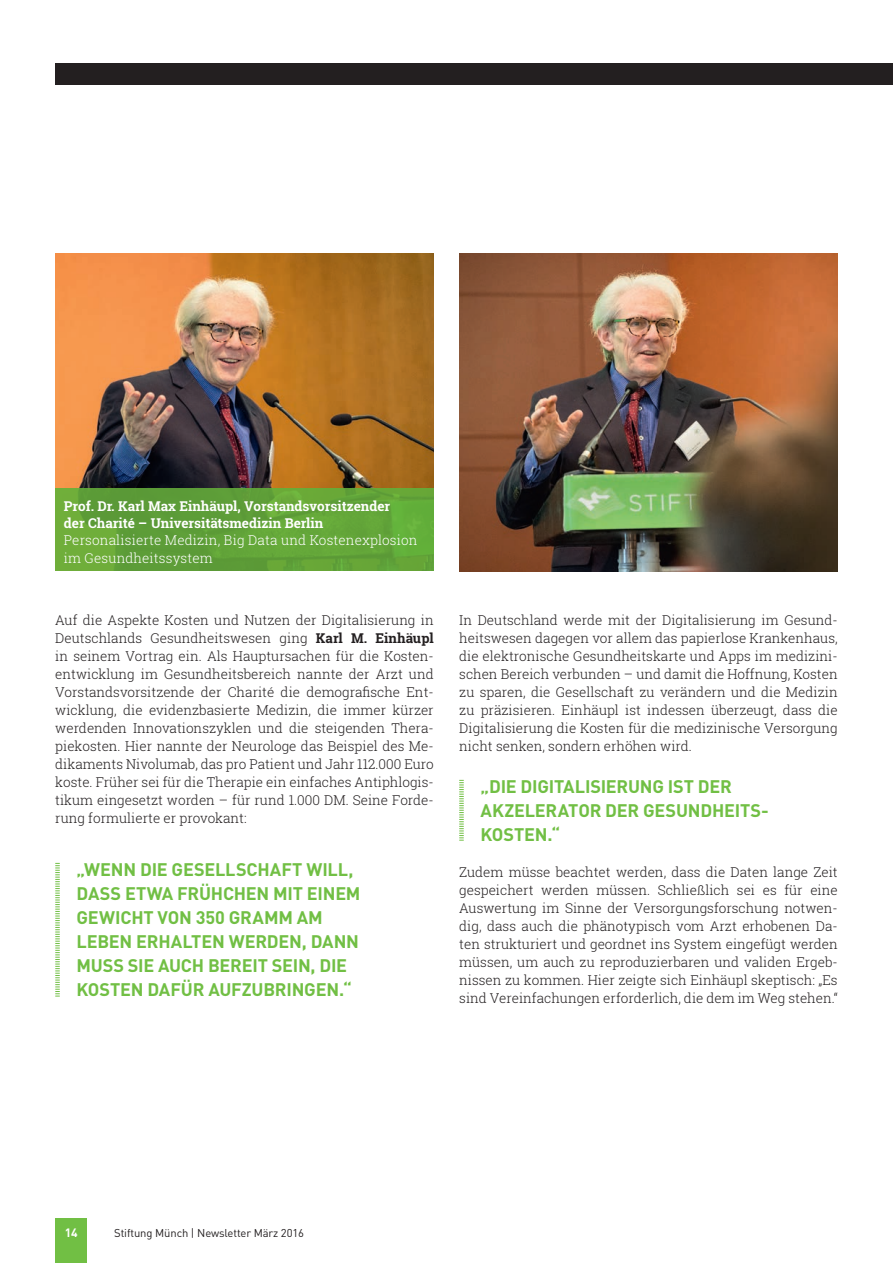
<style>
.page{position:relative;width:893px;height:1263px;background:#fff}
.page>*{position:absolute;margin:0;border:0;box-sizing:border-box;transform-origin:0 0}
.t1{font:700 18px/24px "DIN";letter-spacing:-.015em;color:#71bf44}
.t2{font:300 13.5px/18px "Roboto Slab";color:#231f20;text-align:justify}
.t3{font:700 13.5px/17.2px "Roboto Slab";color:#fff}
.t4{font:300 13.5px/17.2px "Roboto Slab";letter-spacing:.01em;color:#fff}
.t5{font:700 12px "DIN";color:#fff}
.t6{font:11.25px "DIN";letter-spacing:-.01em;color:#231f20}
.s1{font-weight:700}
</style>
<div class="page">
<div style="left:55px;top:1218px;width:32px;height:45px;background:#71bf44"></div>
<img style="left:55px;top:253px;width:379px;height:235px">
<svg style="left:55px;top:863px;width:5px;height:134px"></svg>
<svg style="left:459px;top:780px;width:5px;height:61px"></svg>
<svg style="left:55px;top:488px;width:379px;height:83px;background:#62a338"></svg>
<img style="left:459px;top:253px;width:379px;height:318px">
<div style="left:55px;top:64px;width:838px;height:21px;background:#231f20"></div>
<p class="t3" style="left:64px;top:497px;width:328px">Prof. Dr. Karl Max Einhäupl, Vorstandsvorsitzender der Charité – Universitätsmedizin Berlin</p>
<p class="t4" style="left:64px;top:531px;width:355px">Personalisierte Medizin, Big Data und Kostenexplosion im Gesundheitssystem</p>
<p class="t2" style="left:55px;top:611px;width:380px">Auf die Aspekte Kosten und Nutzen der Digitalisierung in Deutschlands Gesundheitswesen ging <span class="s1">Karl M. Einhäupl </span>in seinem Vortrag ein. Als Hauptursachen für die Kosten&shy;entwicklung im Gesundheitsbereich nannte der Arzt und Vorstandsvorsitzende der Charité die demografische Ent&shy;wicklung, die evidenzbasierte Medizin, die immer kürzer werdenden Innovationszyklen und die steigenden Thera&shy;piekosten. Hier nannte der Neurologe das Beispiel des Me&shy;dikaments Nivolumab, das pro Patient und Jahr 112.000 Euro koste. Früher sei für die Therapie ein einfaches Antiphlogis&shy;tikum eingesetzt worden – für rund 1.000 DM. Seine Forde&shy;rung formulierte er provokant:</p>
<h1 class="t1" style="left:77px;top:857px;width:286px">„WENN DIE GESELLSCHAFT WILL,<br>DASS ETWA FRÜHCHEN MIT EINEM<br>GEWICHT VON 350 GRAMM AM<br>LEBEN ERHALTEN WERDEN, DANN<br>MUSS SIE AUCH BEREIT SEIN, DIE<br>KOSTEN DAFÜR AUFZUBRINGEN.“</h1>
<p class="t2" style="left:459px;top:611px;width:380px">In Deutschland werde mit der Digitalisierung im Gesund&shy;heitswesen dagegen vor allem das papierlose Krankenhaus, die elektronische Gesundheitskarte und Apps im medizini&shy;schen Bereich verbunden – und damit die Hoffnung, Kosten zu sparen, die Gesellschaft zu verändern und die Medizin zu präzisieren. Einhäupl ist indessen überzeugt, dass die Digitalisierung die Kosten für die medizinische Versorgung nicht senken, sondern erhöhen wird.</p>
<h1 class="t1" style="left:480px;top:774px;width:290px">„DIE DIGITALISIERUNG IST DER<br>AKZELERATOR DER GESUNDHEITS-<br>KOSTEN.“</h1>
<p class="t2" style="left:459px;top:863px;width:380px">Zudem müsse beachtet werden, dass die Daten lange Zeit gespeichert werden müssen. Schließlich sei es für eine Auswertung im Sinne der Versorgungsforschung notwen&shy;dig, dass auch die phänotypisch vom Arzt erhobenen Da&shy;ten strukturiert und geordnet ins System eingefügt werden müssen, um auch zu reproduzierbaren und validen Ergeb&shy;nissen zu kommen. Hier zeigte sich Einhäupl skeptisch: „Es sind Vereinfachungen erforderlich, die dem im Weg stehen.“</p>
<p class="t5" style="left:65px;top:1224px;width:15px">14</p>
<p class="t6" style="left:114px;top:1226px;width:191px">Stiftung Münch | Newsletter März 2016</p>
</div>
